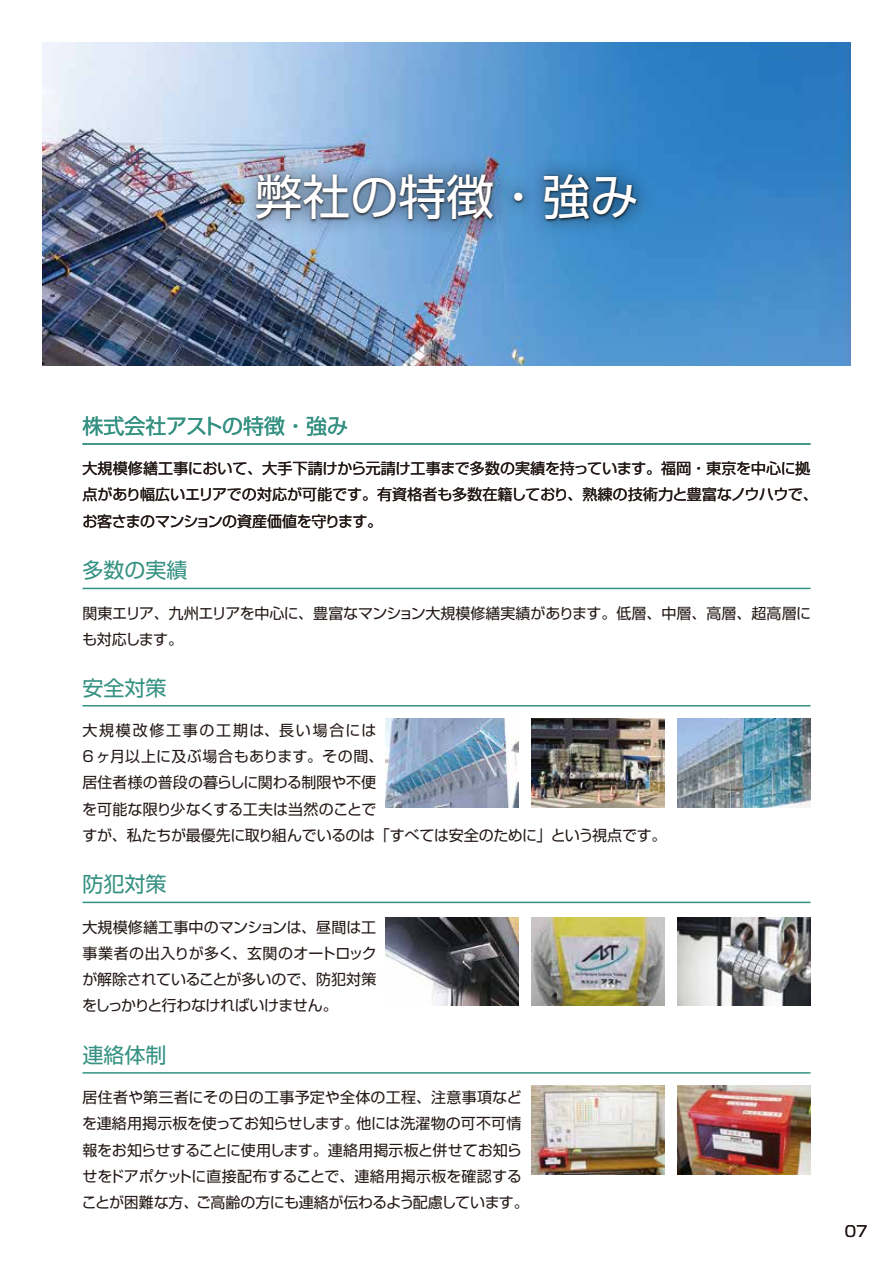
<style>
.page{position:relative;width:893px;height:1263px;background:#fff}
.page>*{position:absolute;margin:0;border:0;box-sizing:border-box;transform-origin:0 0}
.t1{font:48px "Shin Go Pro";color:#fff}
.t2{font:21px "Shin Go Pro";color:#359182}
.t3{font:15px/26.2px "Shin Go Pro";letter-spacing:-.01em;color:#221815}
</style>
<div class="page">
<img style="left:43px;top:43px;width:807px;height:323px">
<img style="left:231px;top:149px;width:431px;height:99px">
<img style="left:250px;top:169px;width:393px;height:60px">
<hr style="left:82px;top:443px;width:728px;height:2px;background:#359182">
<hr style="left:82px;top:588px;width:728px;height:1px;background:#359182">
<hr style="left:82px;top:705px;width:728px;height:1px;background:#359182">
<hr style="left:82px;top:902px;width:728px;height:1px;background:#359182">
<hr style="left:82px;top:1072px;width:728px;height:2px;background:#359182">
<img style="left:531px;top:1086px;width:133px;height:88px">
<img style="left:678px;top:1086px;width:132px;height:88px">
<img style="left:385px;top:718px;width:133px;height:89px">
<img style="left:531px;top:718px;width:133px;height:89px">
<img style="left:678px;top:718px;width:132px;height:89px">
<img style="left:385px;top:917px;width:133px;height:89px">
<img style="left:531px;top:917px;width:133px;height:89px">
<img style="left:678px;top:917px;width:132px;height:89px">
<h1 class="t1" style="left:254px;top:158px;width:385px">弊社の特徴・強み</h1>
<h2 class="t2" style="left:82px;top:408px;width:267px">株式会社アストの特徴・強み</h2>
<p class="t3" style="left:82px;top:453px;width:737px">大規模修繕工事において、大手下請けから元請け工事まで多数の実績を持っています。福岡・東京を中心に拠点があり幅広いエリアでの対応が可能です。有資格者も多数在籍しており、熟練の技術力と豊富なノウハウで、お客さまのマンションの資産価値を守ります。</p>
<h2 class="t2" style="left:82px;top:553px;width:107px">多数の実績</h2>
<p class="t3" style="left:82px;top:598px;width:730px">関東エリア、九州エリアを中心に、豊富なマンション大規模修繕実績があります。低層、中層、高層、超高層にも対応します。</p>
<h2 class="t2" style="left:82px;top:670px;width:86px">安全対策</h2>
<p class="t3" style="left:82px;top:715px;width:586px">大規模改修工事の工期は、長い場合には<br>6ヶ月以上に及ぶ場合もあります。その間、<br>居住者様の普段の暮らしに関わる制限や不便<br>を可能な限り少なくする工夫は当然のことで<br>すが、私たちが最優先に取り組んでいるのは「すべては安全のために」という視点です。</p>
<h2 class="t2" style="left:82px;top:867px;width:86px">防犯対策</h2>
<p class="t3" style="left:82px;top:912px;width:296px;text-align:justify">大規模修繕工事中のマンションは、昼間は工事業者の出入りが多く、玄関のオートロックが解除されていることが多いので、防犯対策をしっかりと行わなければいけません。</p>
<h2 class="t2" style="left:82px;top:1037px;width:86px">連絡体制</h2>
<p class="t3" style="left:82px;top:1082px;width:449px">居住者や第三者にその日の工事予定や全体の工程、注意事項などを連絡用掲示板を使ってお知らせします。他には洗濯物の可不可情報をお知らせすることに使用します。連絡用掲示板と併せてお知らせをドアポケットに直接配布することで、連絡用掲示板を確認することが困難な方、ご高齢の方にも連絡が伝わるよう配慮しています。</p>
<p class="t3" style="left:845px;top:1217px;width:24px">07</p>
</div>
